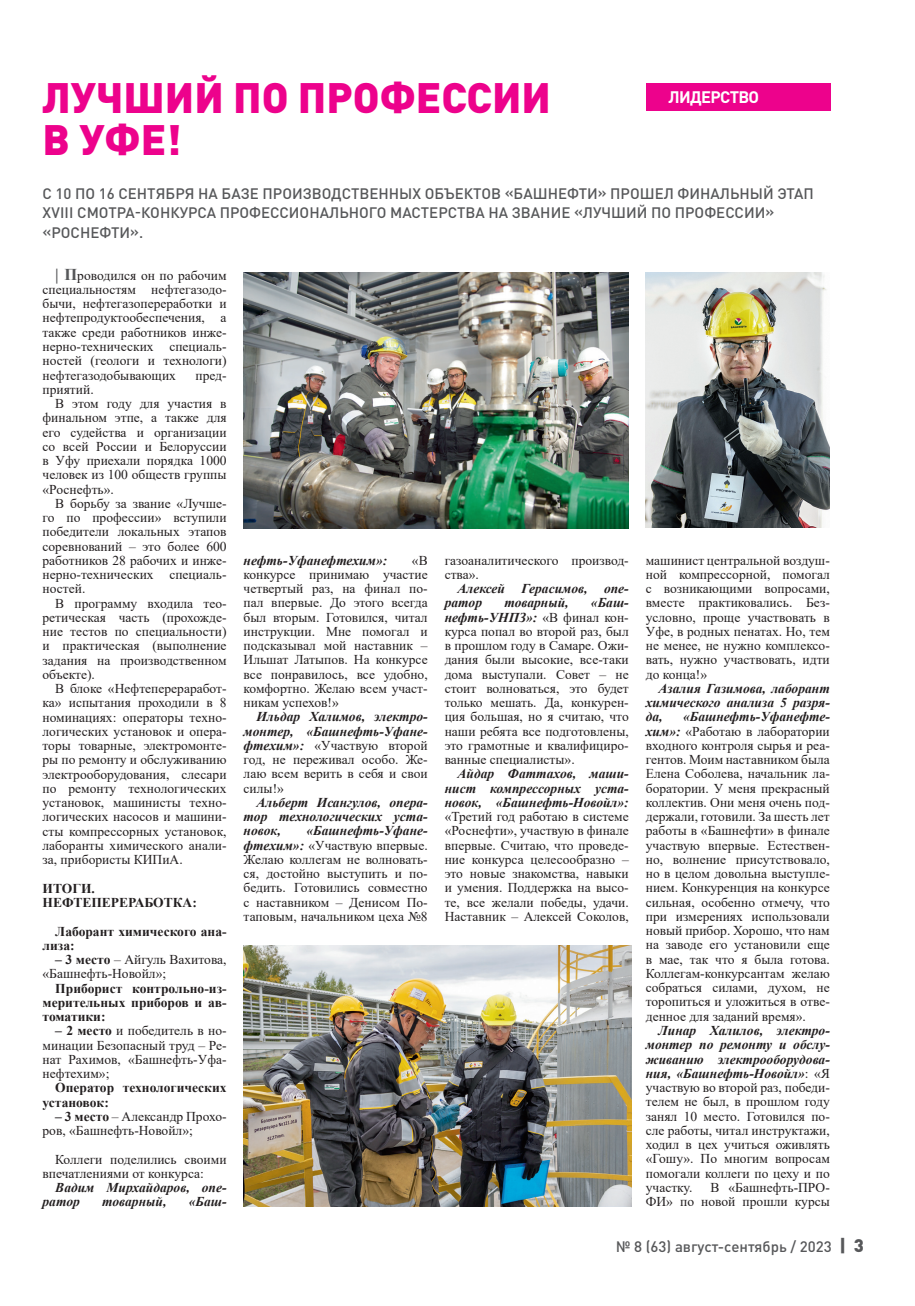
<style>
.page{position:relative;width:915px;height:1306px;background:#fff}
.page>*{position:absolute;margin:0;border:0;box-sizing:border-box;transform-origin:0 0}
.ЗАГОЛОВОК{font:900 42px "DIN Pro";color:#ed028c}
.подзаголовок{font:700 16.5px "DIN Pro";letter-spacing:-.04em;color:#fff}
._1_абзац{font:500 15px/19.5px "DIN Pro";color:#57585a}
.текст{font:13.5px/14.2px "Times New Roman";color:#231f20;text-align:justify}
.текст-2{font:italic 700 13.5px/14.2px "Times New Roman";color:#231f20}
.текст-3{font:700 13.5px/14.2px "Times New Roman";color:#231f20}
.s1{font-weight:700;font-size:16.5px;color:#57585a}
.s2{font-weight:700}
.s3{font-weight:700;font-style:italic}
.s4{font-weight:900;font-size:18px}
</style>
<div class="page">
<div style="left:645px;top:83px;width:185px;height:28px;background:#ed028c"></div>
<img style="left:243px;top:273px;width:385px;height:255px">
<img style="left:645px;top:273px;width:184px;height:254px">
<img style="left:243px;top:945px;width:388px;height:260px">
<p class="ЗАГОЛОВОК" style="left:43px;top:69px;width:510px">ЛУЧШИЙ ПО ПРОФЕССИИ</p>
<p class="ЗАГОЛОВОК" style="left:43px;top:111px;width:140px">В УФЕ!</p>
<p class="подзаголовок" style="left:668px;top:86px;width:92px">ЛИДЕРСТВО</p>
<p class="_1_абзац" style="left:43px;top:183px;width:772px">С 10 ПО 16 СЕНТЯБРЯ НА БАЗЕ ПРОИЗВОДСТВЕННЫХ ОБЪЕКТОВ «БАШНЕФТИ» ПРОШЕЛ ФИНАЛЬНЫЙ ЭТАП<br>XVIII СМОТРА-КОНКУРСА ПРОФЕССИОНАЛЬНОГО МАСТЕРСТВА НА ЗВАНИЕ «ЛУЧШИЙ ПО ПРОФЕССИИ» «РОСНЕФТИ».</p>
<p class="текст" style="left:43px;top:268px;width:185px;text-indent:13px"><span class="s1">| П</span>роводился он по рабочим специальностям нефтегазодо&shy;бычи, нефтегазопереработки и нефтепродуктообеспечения, а также среди работников инже&shy;нерно-технических специаль&shy;ностей (геологи и технологи) нефтегазодобывающих</p>
<p class="текст" style="left:195px;top:367px;width:33px">пред-</p>
<p class="текст" style="left:43px;top:382px;width:53px">приятий.</p>
<p class="текст" style="left:43px;top:396px;width:185px;text-indent:13px">В этом году для участия в финальном этпе, а также для его судейства и организации со всей России и Белоруссии в Уфу приехали порядка 1000 человек из 100 обществ группы «Роснефть».</p>
<p class="текст" style="left:43px;top:496px;width:185px;text-indent:13px">В борьбу за звание «Лучше&shy;го по профессии» вступили победители локальных этапов соревнований – это более 600 работников 28 рабочих и инже&shy;нерно-технических специаль&shy;ностей.</p>
<p class="текст" style="left:43px;top:595px;width:185px;text-indent:13px">В программу входила тео&shy;ретическая часть (прохожде&shy;ние тестов по специальности) и практическая (выполнение задания на производственном объекте).</p>
<p class="текст" style="left:43px;top:681px;width:185px;text-indent:13px">В блоке «Нефтеперераработ&shy;ка» испытания проходили в 8 номинациях: операторы техно&shy;логических установок и опера&shy;торы товарные, электромонте&shy;ры по ремонту и обслуживанию электрооборудования, слесари по ремонту технологических установок, машинисты техно&shy;логических насосов и машини&shy;сты компрессорных установок, лаборанты химического анали&shy;за, прибористы КИПиА.</p>
<p class="текст-3" style="left:43px;top:880px;width:54px">ИТОГИ.</p>
<p class="текст-3" style="left:43px;top:895px;width:156px">НЕФТЕПЕРЕРАБОТКА:</p>
<p class="текст-3" style="left:43px;top:923px;width:185px;text-indent:13px">Лаборант химического ана&shy;лиза:</p>
<p class="текст" style="left:43px;top:952px;width:185px;text-indent:13px"><span class="s2">– 3 место</span> – Айгуль Вахитова, «Башнефть-Новойл»;</p>
<p class="текст-3" style="left:43px;top:980px;width:185px;text-align:justify;text-indent:13px">Приборист контрольно-из&shy;мерительных приборов и ав&shy;томатики:</p>
<p class="текст" style="left:43px;top:1023px;width:185px;text-indent:13px"><span class="s2">– 2 место</span> и победитель в но&shy;минации Безопасный труд – Ре&shy;нат Рахимов, «Башнефть-Уфа&shy;нефтехим»;</p>
<p class="текст-3" style="left:43px;top:1080px;width:185px;text-indent:13px">Оператор технологических установок:</p>
<p class="текст" style="left:43px;top:1108px;width:185px;text-indent:13px"><span class="s2">– 3 место</span> – Александр Прохо&shy;ров, «Башнефть-Новойл»;</p>
<p class="текст" style="left:43px;top:1151px;width:185px;text-indent:13px">Коллеги поделились своими впечатлениями от конкурса:</p>
<p class="текст-2" style="left:43px;top:1180px;width:185px;text-indent:13px">Вадим Мирхайдаров, опе&shy;ратор</p>
<p class="текст-2" style="left:102px;top:1194px;width:66px">товарный,</p>
<p class="текст-2" style="left:189px;top:1194px;width:39px">«Баш-</p>
<p class="текст-2" style="left:243px;top:552px;width:145px">нефть-Уфанефтехим»:</p>
<p class="текст" style="left:243px;top:552px;width:185px;text-indent:168px">«В конкурсе принимаю участие четвертый раз, на финал по&shy;пал впервые. До этого всегда был вторым. Готовился, читал инструкции. Мне помогал и подсказывал мой наставник – Ильшат Латыпов. На конкурсе все понравилось, все удобно, комфортно. Желаю всем участ&shy;никам успехов!»</p>
<p class="текст" style="left:243px;top:709px;width:185px;text-indent:13px"><span class="s3">Ильдар Халимов, электро&shy;монтер, «Башнефть-Уфане&shy;фтехим»:</span> «Участвую второй год, не переживал особо. Же&shy;лаю всем верить в себя и свои силы!»</p>
<p class="текст-2" style="left:243px;top:794px;width:185px;text-align:justify;text-indent:13px">Альберт Исангулов, опера&shy;тор технологических уста&shy;новок,</p>
<p class="текст" style="left:243px;top:823px;width:185px;text-indent:63px"><span class="s3">«Башнефть-Уфане&shy;фтехим»:</span> «Участвую впервые.<br>Желаю коллегам не волновать&shy;ся, достойно выступить и по&shy;бедить. Готовились совместно с наставником – Денисом По&shy;таповым, начальником цеха №8</p>
<p class="текст" style="left:444px;top:552px;width:185px">газоаналитического производ&shy;ства».</p>
<p class="текст-2" style="left:444px;top:581px;width:185px;text-indent:13px">Алексей Герасимов, опе&shy;ратор</p>
<p class="текст" style="left:444px;top:595px;width:185px;text-indent:146px"><span class="s3">«Баш&shy;нефть-УНПЗ»:</span> «В финал кон&shy;курса попал во второй раз, был в прошлом году в Самаре. Ожи&shy;дания были высокие, все-таки дома выступали. Совет – не стоит волноваться, это будет только мешать. Да, конкурен&shy;ция большая, но я считаю, что наши ребята все подготовлены, это грамотные и квалифициро&shy;ванные специалисты».</p>
<p class="текст" style="left:444px;top:766px;width:185px;text-indent:13px"><span class="s3">Айдар Фаттахов, маши&shy;нист компрессорных уста&shy;новок, «Башнефть-Новойл»: </span>«Третий год работаю в системе «Роснефти», участвую в финале впервые. Считаю, что проведе&shy;ние конкурса целесообразно – это новые знакомства, навыки и умения. Поддержка на высо&shy;те, все желали победы, удачи.<br>Наставник – Алексей Соколов,</p>
<p class="текст-2" style="left:504px;top:595px;width:66px">товарный,</p>
<p class="текст" style="left:645px;top:552px;width:185px">машинист центральной воздуш&shy;ной компрессорной, помогал с возникающими вопросами, вместе практиковались. Без&shy;условно, проще участвовать в Уфе, в родных пенатах. Но, тем не менее, не нужно комплексо&shy;вать, нужно участвовать, идти до конца!»</p>
<p class="текст-2" style="left:645px;top:680px;width:185px;text-align:justify;text-indent:13px">Азалия Газимова, лаборант химического анализа 5 разря&shy;да,</p>
<p class="текст" style="left:645px;top:709px;width:185px;text-indent:37px"><span class="s3">«Башнефть-Уфанефте&shy;хим»:</span> «Работаю в лаборатории входного контроля сырья и реа&shy;гентов. Моим наставником была Елена Соболева, начальник ла&shy;боратории. У меня прекрасный коллектив. Они меня очень под&shy;держали, готовили. За шесть лет работы в «Башнефти» в финале участвую впервые. Естествен&shy;но, волнение присутствовало, но в целом довольна выступле&shy;нием. Конкуренция на конкурсе сильная, особенно отмечу, что при измерениях использовали новый прибор. Хорошо, что нам на заводе его установили еще в мае, так что я была готова.<br>Коллегам-конкурсантам желаю собраться силами, духом, не торопиться и уложиться в отве&shy;денное для заданий время».</p>
<p class="текст" style="left:645px;top:1022px;width:185px;text-indent:13px"><span class="s3">Линар Халилов, электро&shy;монтер по ремонту и обслу&shy;живанию электрооборудова&shy;ния, «Башнефть-Новойл»</span>: «Я участвую во второй раз, победи&shy;телем не был, в прошлом году занял 10 место. Готовился по&shy;сле работы, читал инструктажи, ходил в цех учиться оживлять «Гошу». По многим вопросам помогали коллеги по цеху и по участку.</p>
<p class="текст" style="left:645px;top:1179px;width:185px;text-align:right">В «Башнефть-ПРО-<br>ФИ» по новой прошли курсы</p>
<p class="_1_абзац" style="left:616px;top:1235px;width:249px">№ 8 (63) август-сентябрь / 2023 <span class="s4">| 3</span></p>
</div>
